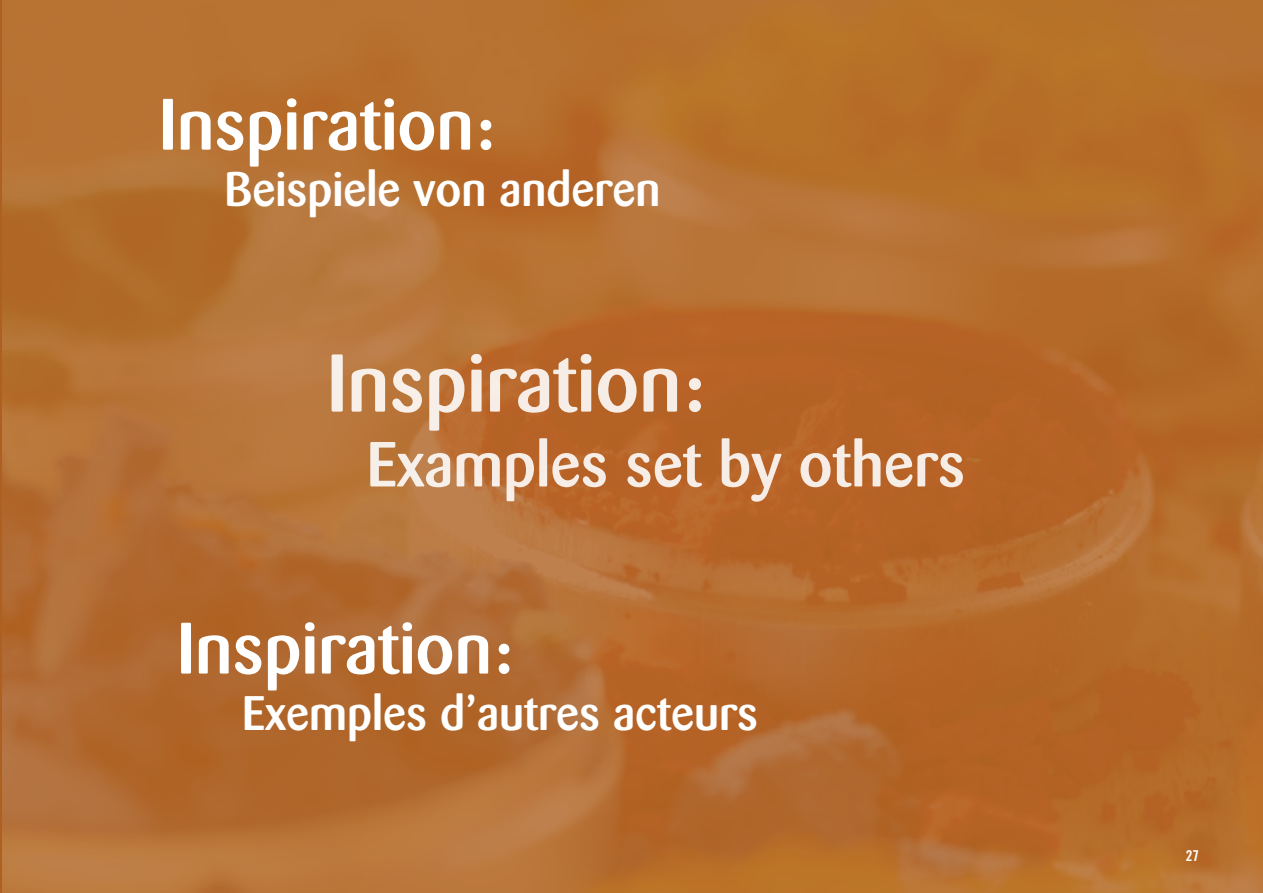
<style>
.page{position:relative;width:1263px;height:893px;background:#fff}
.page>*{position:absolute;margin:0;border:0;box-sizing:border-box;transform-origin:0 0}
.t1{font:500 81px "Barmeno BQ";color:#fff}
.t2{font:500 72px "Barmeno BQ";color:#fff}
.t3{font:500 63px "Barmeno BQ";color:#fff}
.t4{font:500 48px "Barmeno BQ";color:#fff}
.t5{font:15px "Trade Gothic Bold Cond Twenty";color:#fff}
</style>
<div class="page">
<img style="left:2px;top:0;width:1261px;height:893px">
<h2 class="t2" style="left:159px;top:82px;width:338px">Inspiration:</h2>
<p class="t4" style="left:224px;top:161px;width:437px">Beispiele von anderen</p>
<h1 class="t1" style="left:327px;top:336px;width:380px">Inspiration:</h1>
<h3 class="t3" style="left:367px;top:427px;width:600px">Examples set by others</h3>
<h2 class="t2" style="left:177px;top:606px;width:338px">Inspiration:</h2>
<p class="t4" style="left:242px;top:685px;width:517px">Exemples d’autres acteurs</p>
<p class="t5" style="left:1186px;top:846px;width:15px">27</p>
</div>
